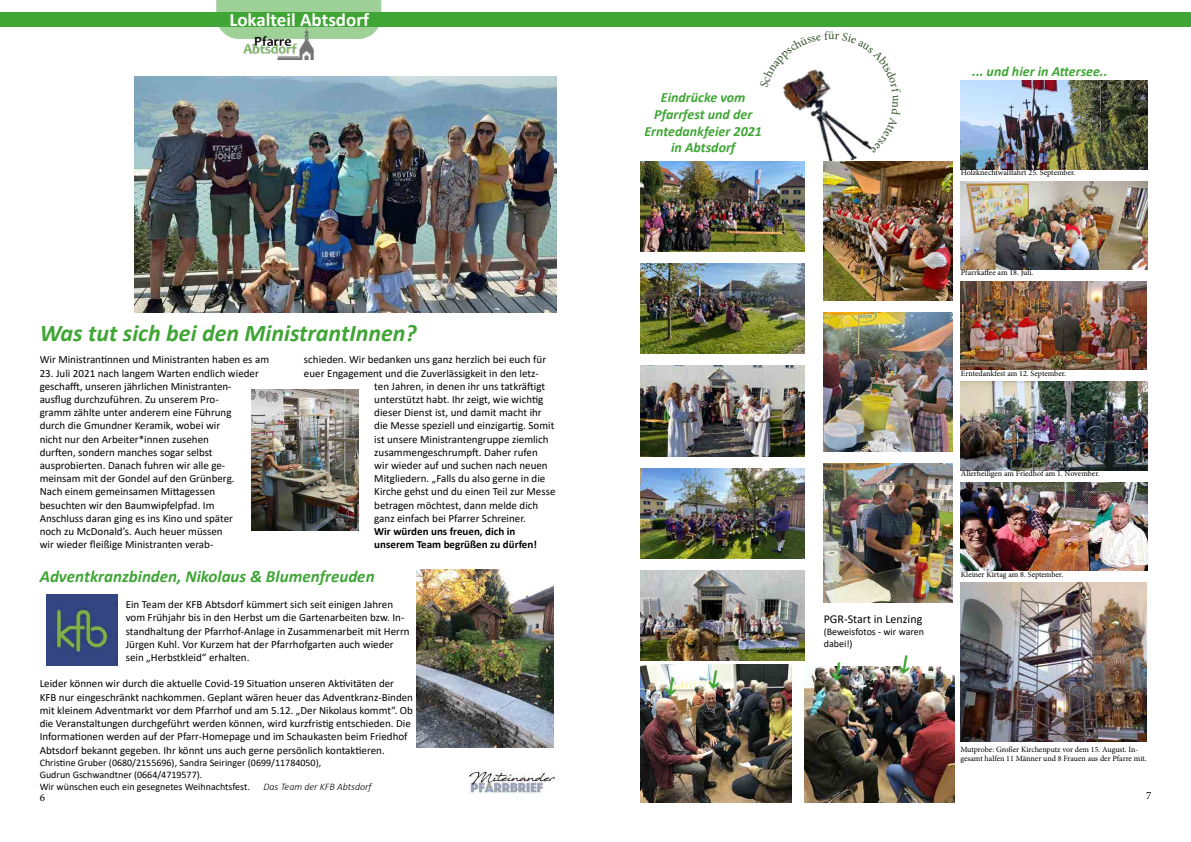
<style>
.page{position:relative;width:1191px;height:842px;background:#fff}
.page>*{position:absolute;margin:0;border:0;box-sizing:border-box;transform-origin:0 0}
.t1{font:italic 700 24px "Calibri";color:#3fa535}
.t2{font:700 19px "Calibri";color:#fff}
.t3{font:italic 700 17px "Calibri";color:#3fa535}
.t4{font:italic 700 14px/16.8px "Calibri";color:#3fa535;text-align:center}
.t5{font:12px "Calibri";color:#000}
.t6{font:12px "Minion Pro";color:#37542f}
.t7{font:11px/13.2px "Calibri";color:#000}
.t8{font:700 11px/13.2px "Calibri";color:#000}
.t9{font:11px "Minion Pro";color:#000}
.t10{font:10px/12px "Calibri";color:#000}
.t11{font:italic 300 10px "Calibri";color:#000}
.t12{font:8px/9.6px "Minion Pro";color:#000}
</style>
<div class="page">
<img style="left:470px;top:770px;width:85px;height:24px">
<img style="left:804px;top:153px;width:53px;height:21px">
<div style="left:0;top:13px;width:1191px;height:14px;background:#3fa535"></div>
<svg style="left:216px;top:0;width:165px;height:39px"></svg>
<img style="left:240px;top:27px;width:73px;height:33px">
<img style="left:417px;top:570px;width:137px;height:177px">
<img style="left:134px;top:76px;width:422px;height:237px">
<img style="left:252px;top:389px;width:106px;height:142px">
<img style="left:47px;top:594px;width:71px;height:71px">
<img style="left:961px;top:81px;width:186px;height:88px">
<img style="left:961px;top:181px;width:186px;height:89px">
<img style="left:960px;top:281px;width:186px;height:89px">
<img style="left:961px;top:382px;width:186px;height:88px">
<img style="left:961px;top:482px;width:186px;height:89px">
<img style="left:960px;top:582px;width:186px;height:159px">
<img style="left:640px;top:161px;width:164px;height:91px">
<img style="left:640px;top:264px;width:164px;height:90px">
<img style="left:640px;top:366px;width:164px;height:90px">
<img style="left:640px;top:468px;width:164px;height:90px">
<img style="left:640px;top:570px;width:164px;height:90px">
<img style="left:823px;top:161px;width:129px;height:139px">
<img style="left:823px;top:312px;width:129px;height:139px">
<img style="left:823px;top:463px;width:129px;height:139px">
<img style="left:640px;top:665px;width:151px;height:137px">
<img style="left:804px;top:666px;width:150px;height:136px">
<img style="left:783px;top:69px;width:89px;height:84px">
<svg style="left:708px;top:670px;width:13px;height:20px"></svg>
<svg style="left:664px;top:677px;width:13px;height:20px"></svg>
<svg style="left:831px;top:666px;width:13px;height:16px"></svg>
<svg style="left:898px;top:666px;width:13px;height:9px"></svg>
<h2 class="t2" style="left:229px;top:7px;width:141px">Lokalteil Abtsdorf</h2>
<h1 class="t1" style="left:40px;top:316px;width:378px">Was tut sich bei den MinistrantInnen?</h1>
<p class="t7" style="left:40px;top:353px;width:231px">Wir Ministrantinnen und Ministranten haben es am</p>
<p class="t7" style="left:40px;top:366px;width:221px">23. Juli 2021 nach langem Warten endlich wieder geschafft, unseren jährlichen Ministranten&shy;ausflug durchzuführen. Zu unserem Pro-<br>gramm zählte unter anderem eine Führung durch die Gmundner Keramik, wobei wir<br>nicht nur den Arbeiter*innen zusehen<br>durften, sondern manches sogar selbst ausprobierten. Danach fuhren wir alle ge&shy;meinsam mit der Gondel auf den Grünberg.<br>Nach einem gemeinsamen Mittagessen besuchten wir den Baumwipfelpfad. Im Anschluss daran ging es ins Kino und später<br>noch zu McDonald’s. Auch heuer müssen<br>wir wieder fleißige Ministranten verab-</p>
<p class="t7" style="left:304px;top:353px;width:244px">schieden. Wir bedanken uns ganz herzlich bei euch für</p>
<p class="t7" style="left:304px;top:366px;width:236px">euer Engagement und die Zuverlässigkeit in den letz-</p>
<p class="t7" style="left:374px;top:379px;width:172px">ten Jahren, in denen ihr uns tatkräftigt</p>
<p class="t7" style="left:374px;top:392px;width:170px">unterstützt habt. Ihr zeigt, wie wichtig</p>
<p class="t7" style="left:374px;top:406px;width:169px">dieser Dienst ist, und damit macht ihr</p>
<p class="t7" style="left:374px;top:419px;width:181px">die Messe speziell und einzigartig. Somit</p>
<p class="t7" style="left:374px;top:432px;width:176px">ist unsere Ministrantengruppe ziemlich</p>
<p class="t7" style="left:374px;top:445px;width:165px">zusammengeschrumpft. Daher rufen</p>
<p class="t7" style="left:374px;top:458px;width:175px">wir wieder auf und suchen nach neuen</p>
<p class="t7" style="left:374px;top:472px;width:173px">Mitgliedern. „Falls du also gerne in die</p>
<p class="t7" style="left:374px;top:485px;width:183px">Kirche gehst und du einen Teil zur Messe</p>
<p class="t7" style="left:374px;top:498px;width:165px">betragen möchtest, dann melde dich</p>
<p class="t7" style="left:374px;top:511px;width:153px">ganz einfach bei Pfarrer Schreiner.</p>
<p class="t8" style="left:374px;top:525px;width:164px">Wir würden uns freuen, dich in unserem Team begrüßen zu dürfen!</p>
<p class="t4" style="left:644px;top:88px;width:119px">Eindrücke vom<br>Pfarrfest und der<br>Erntedankfeier 2021 in Abtsdorf</p>
<p class="t6" style="left:828px;top:27px;width:8px">ü</p>
<p class="t4" style="left:972px;top:63px;width:137px">... und hier in Attersee..</p>
<p class="t12" style="left:961px;top:168px;width:116px">Holzknechtwallfahrt 25. September.</p>
<p class="t12" style="left:961px;top:268px;width:74px">Pfarrkaffee am 18. Juli.</p>
<p class="t12" style="left:961px;top:368px;width:107px">Erntedankfest am 12. September.</p>
<p class="t12" style="left:961px;top:469px;width:140px">Allerheiligen am Friedhof am 1. November.</p>
<h3 class="t3" style="left:40px;top:564px;width:336px">Adventkranzbinden, Nikolaus &amp; Blumenfreuden</h3>
<p class="t7" style="left:126px;top:598px;width:285px">Ein Team der KFB Abtsdorf kümmert sich seit einigen Jahren vom Frühjahr bis in den Herbst um die Gartenarbeiten bzw. In&shy;standhaltung der Pfarrhof-Anlage in Zusammenarbeit mit Herrn Jürgen Kuhl. Vor Kurzem hat der Pfarrhofgarten auch wieder sein „Herbstkleid“ erhalten.</p>
<p class="t7" style="left:40px;top:677px;width:375px">Leider können wir durch die aktuelle Covid-19 Situation unseren Aktivitäten der KFB nur eingeschränkt nachkommen. Geplant wären heuer das Adventkranz-Binden mit kleinem Adventmarkt vor dem Pfarrhof und am 5.12. „Der Nikolaus kommt“. Ob die Veranstaltungen durchgeführt werden können, wird kurzfristig entschieden. Die Informationen werden auf der Pfarr-Homepage und im Schaukasten beim Friedhof Abtsdorf bekannt gegeben. Ihr könnt uns auch gerne persönlich kontaktieren.</p>
<p class="t10" style="left:40px;top:756px;width:283px">Christine Gruber (0680/2155696), Sandra Seiringer (0699/11784050),<br>Gudrun Gschwandtner (0664/4719577).<br>Wir wünschen euch ein gesegnetes Weihnachtsfest.</p>
<p class="t12" style="left:961px;top:569px;width:104px">Kleiner Kirtag am 8. September.</p>
<p class="t5" style="left:823px;top:610px;width:100px">PGR-Start in Lenzing</p>
<p class="t10" style="left:823px;top:625px;width:102px">(Beweisfotos - wir waren dabei!)</p>
<p class="t12" style="left:960px;top:744px;width:188px">Mutprobe: Großer Kirchenputz vor dem 15. August. In&shy;gesamt halfen 11 Männer und 8 Frauen aus der Pfarre mit.</p>
<p class="t11" style="left:263px;top:780px;width:110px">Das Team der KFB Abtsdorf</p>
<p class="t9" style="left:40px;top:790px;width:7px">6</p>
<p class="t9" style="left:1146px;top:788px;width:7px">7</p>
</div>
